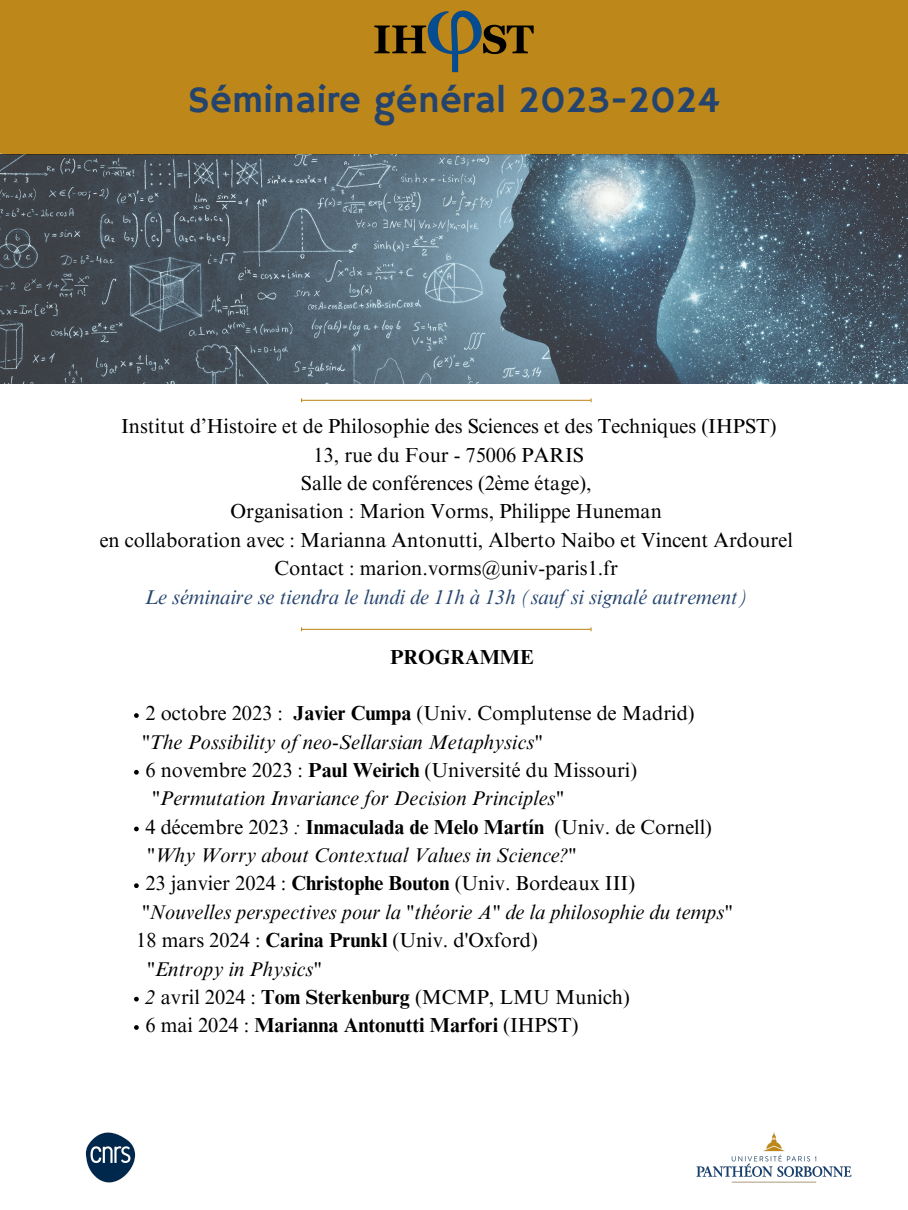
<style>
.page{position:relative;width:908px;height:1210px;background:#fff}
.page>*{position:absolute;margin:0;border:0;box-sizing:border-box;transform-origin:0 0}
.t1{font:37.8px "Hammersmith One";color:#25446d}
.t2{font:20.3px "Times NRMT Pro";color:#000}
.t3{font:italic 20.3px "Times NRMT Pro";color:#000}
.t4{font:italic 20.3px "Times NRMT Pro";color:#25446d}
.t5{font:700 20.3px "Times NRMT Pro";color:#000}
.s1{font-weight:700}
.s2{font-style:italic}
.s3{font-weight:400}
</style>
<div class="page">
<svg style="left:0;top:144px;width:907px;height:11px;background:#b2811d"></svg>
<div style="left:0;top:0;width:907px;height:144px;background:#be8719"></div>
<img style="left:344px;top:0;width:219px;height:88px">
<img style="left:0;top:155px;width:907px;height:228px">
<hr style="left:302px;top:400px;width:288px;height:1px;background:#be8719">
<hr style="left:302px;top:629px;width:288px;height:1px;background:#be8719">
<svg style="left:134px;top:713px;width:5px;height:5px"></svg>
<svg style="left:134px;top:770px;width:5px;height:4px"></svg>
<svg style="left:134px;top:826px;width:5px;height:5px"></svg>
<svg style="left:134px;top:883px;width:5px;height:5px"></svg>
<svg style="left:134px;top:996px;width:5px;height:5px"></svg>
<svg style="left:134px;top:1025px;width:5px;height:5px"></svg>
<img style="left:696px;top:1133px;width:154px;height:49px">
<img style="left:86px;top:1132px;width:50px;height:50px">
<p class="t1" style="left:188px;top:78px;width:533px">Séminaire général 2023-2024</p>
<p class="t2" style="left:121px;top:419px;width:656px">Institut d’Histoire et de Philosophie des Sciences et des Techniques (IHPST)</p>
<p class="t2" style="left:313px;top:447px;width:272px">13, rue du Four - 75006 PARIS</p>
<p class="t2" style="left:301px;top:475px;width:292px">Salle de conférences (2ème étage),</p>
<p class="t2" style="left:230px;top:504px;width:432px">Organisation : Marion Vorms, Philippe Huneman</p>
<p class="t2" style="left:100px;top:532px;width:694px">en collaboration avec : Marianna Antonutti, Alberto Naibo et Vincent Ardourel</p>
<p class="t2" style="left:274px;top:560px;width:345px">Contact : marion.vorms@univ-paris1.fr</p>
<p class="t4" style="left:145px;top:589px;width:604px">Le séminaire se tiendra le lundi de 11h à 13h (sauf si signalé autrement)</p>
<p class="t5" style="left:390px;top:649px;width:145px">PROGRAMME</p>
<h1 class="t2" style="left:145px;top:705px;width:550px">2 octobre 2023 : <span class="s1">Javier Cumpa</span> (Univ. Complutense de Madrid)</h1>
<p class="t3" style="left:141px;top:734px;width:402px">"The Possibility of neo-Sellarsian Metaphysics"</p>
<p class="t2" style="left:145px;top:762px;width:493px">6 novembre 2023 : <span class="s1">Paul Weirich</span> (Université du Missouri)</p>
<p class="t3" style="left:151px;top:791px;width:413px">"Permutation Invariance for Decision Principles"</p>
<p class="t2" style="left:145px;top:819px;width:568px">4 décembre 2023 <span class="s2">:</span> <span class="s1">Inmaculada de Melo Martín</span> (Univ. de Cornell)</p>
<p class="t3" style="left:146px;top:847px;width:431px">"Why Worry about Contextual Values in Science?"</p>
<p class="t2" style="left:145px;top:876px;width:491px">23 janvier 2024 : <span class="s1">Christophe Bouton</span> (Univ. Bordeaux III)</p>
<p class="t3" style="left:141px;top:904px;width:592px">"Nouvelles perspectives pour la "théorie A" de la philosophie du temps"</p>
<p class="t2" style="left:136px;top:932px;width:403px">18 mars 2024 : <span class="s1">Carina Prunkl</span> (Univ. d'Oxford)</p>
<p class="t3" style="left:146px;top:961px;width:176px">"Entropy in Physics"</p>
<p class="t2" style="left:145px;top:989px;width:486px"><span class="s2">2</span> avril 2024 : <span class="s1">Tom Sterkenburg</span> (MCMP, LMU Munich)</p>
<p class="t5" style="left:145px;top:1017px;width:434px"><span class="s3">6 mai 2024 :</span> Marianna Antonutti Marfori <span class="s3">(IHPST)</span></p>
</div>
